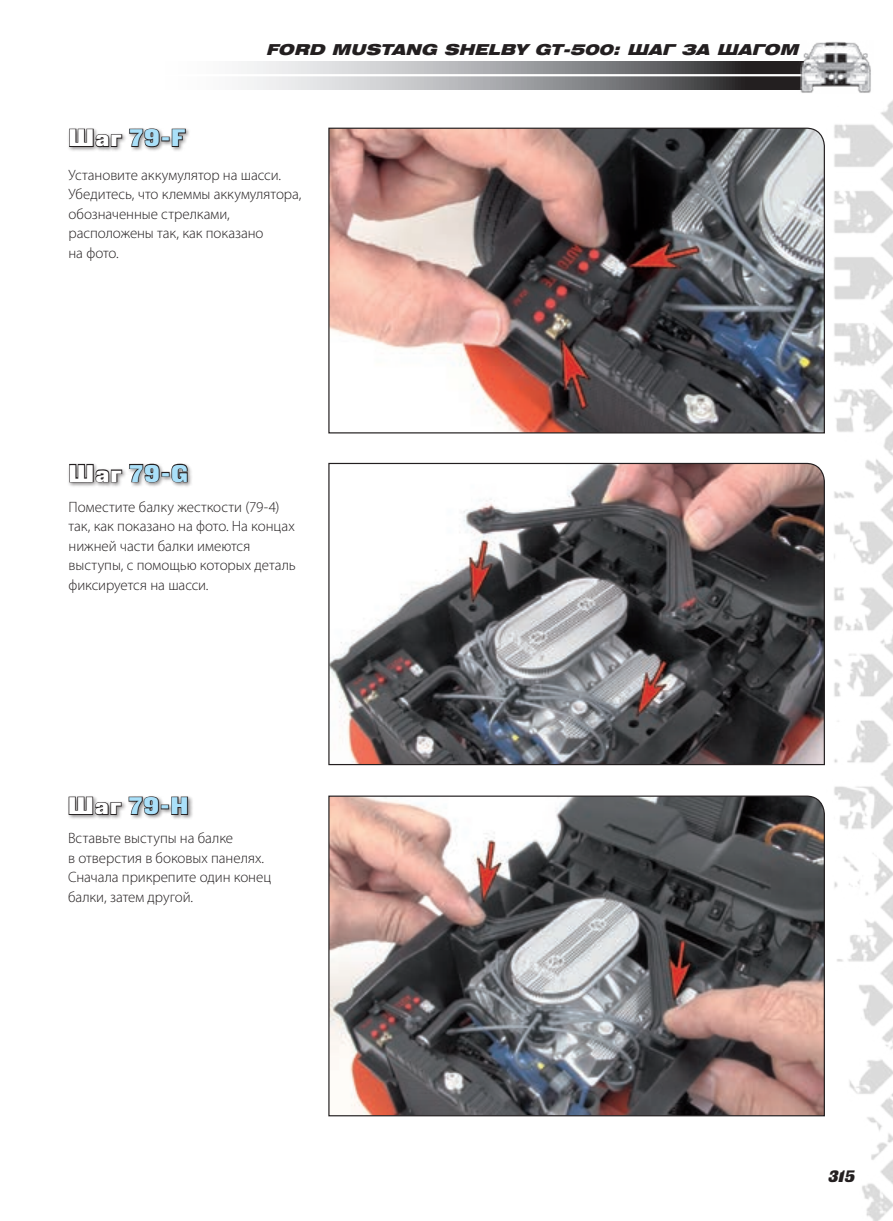
<style>
.page{position:relative;width:893px;height:1221px;background:#fff}
.page>*{position:absolute;margin:0;border:0;box-sizing:border-box;transform-origin:0 0}
.t1{font:24px "Black Grotesk C";letter-spacing:.05em;color:#aae0f9}
.t2{font:italic 16.5px "Black Grotesk C";color:#231f20}
.t3{font:300 15px/19.5px "Myriad Pro";letter-spacing:-.005em;color:#231f20}
.t4{font:italic 15px "Helios Ext Black C";color:#231f20}
.s1{color:#fff}
</style>
<div class="page">
<img style="left:834px;top:100px;width:59px;height:1120px">
<svg style="left:241px;top:61px;width:557px;height:28px;background:#979799"></svg>
<hr style="left:2px;top:74px;width:805px;height:2px;background:#fff">
<img style="left:798px;top:42px;width:73px;height:51px">
<div style="left:67px;top:127px;width:123px;height:25px;background:#231f20;opacity:.5"></div>
<svg style="left:68px;top:127px;width:119px;height:21px"></svg>
<div style="left:67px;top:462px;width:126px;height:25px;background:#231f20;opacity:.5"></div>
<svg style="left:68px;top:462px;width:120px;height:21px"></svg>
<div style="left:67px;top:794px;width:126px;height:26px;background:#231f20;opacity:.5"></div>
<svg style="left:68px;top:795px;width:54px;height:21px"></svg>
<svg style="left:128px;top:795px;width:32px;height:21px"></svg>
<div style="left:161px;top:804px;width:8px;height:5px;border:2px solid #231f20"></div>
<svg style="left:170px;top:795px;width:19px;height:20px"></svg>
<img style="left:328px;top:127px;width:497px;height:307px">
<svg style="left:328px;top:462px;width:497px;height:303px"></svg>
<img style="left:328px;top:795px;width:497px;height:321px">
<h1 class="t1" style="left:69px;top:124px;width:118px"><span class="s1">Шаг</span> 79‑F</h1>
<p class="t4" style="left:266px;top:40px;width:538px">FORD MUSTANG SHELBY GT-500: ШАГ ЗА ШАГОМ</p>
<p class="t3" style="left:69px;top:165px;width:234px">Установите аккумулятор на шасси.<br>Убедитесь, что клеммы аккумулятора, обозначенные стрелками, расположены так, как показано<br>на фото.</p>
<h1 class="t1" style="left:69px;top:459px;width:121px"><span class="s1">Шаг</span> 79‑G</h1>
<p class="t3" style="left:69px;top:496px;width:229px">Поместите балку жесткости (79-4) так, как показано на фото. На концах нижней части балки имеются выступы, с помощью которых деталь фиксируется на шасси.</p>
<h1 class="t1" style="left:68px;top:791px;width:122px"><span class="s1">Шаг</span> 79‑H</h1>
<p class="t3" style="left:68px;top:828px;width:205px">Вставьте выступы на балке<br>в отверстия в боковых панелях.<br>Сначала прикрепите один конец балки, затем другой.</p>
<p class="t2" style="left:828px;top:1166px;width:28px">315</p>
</div>
